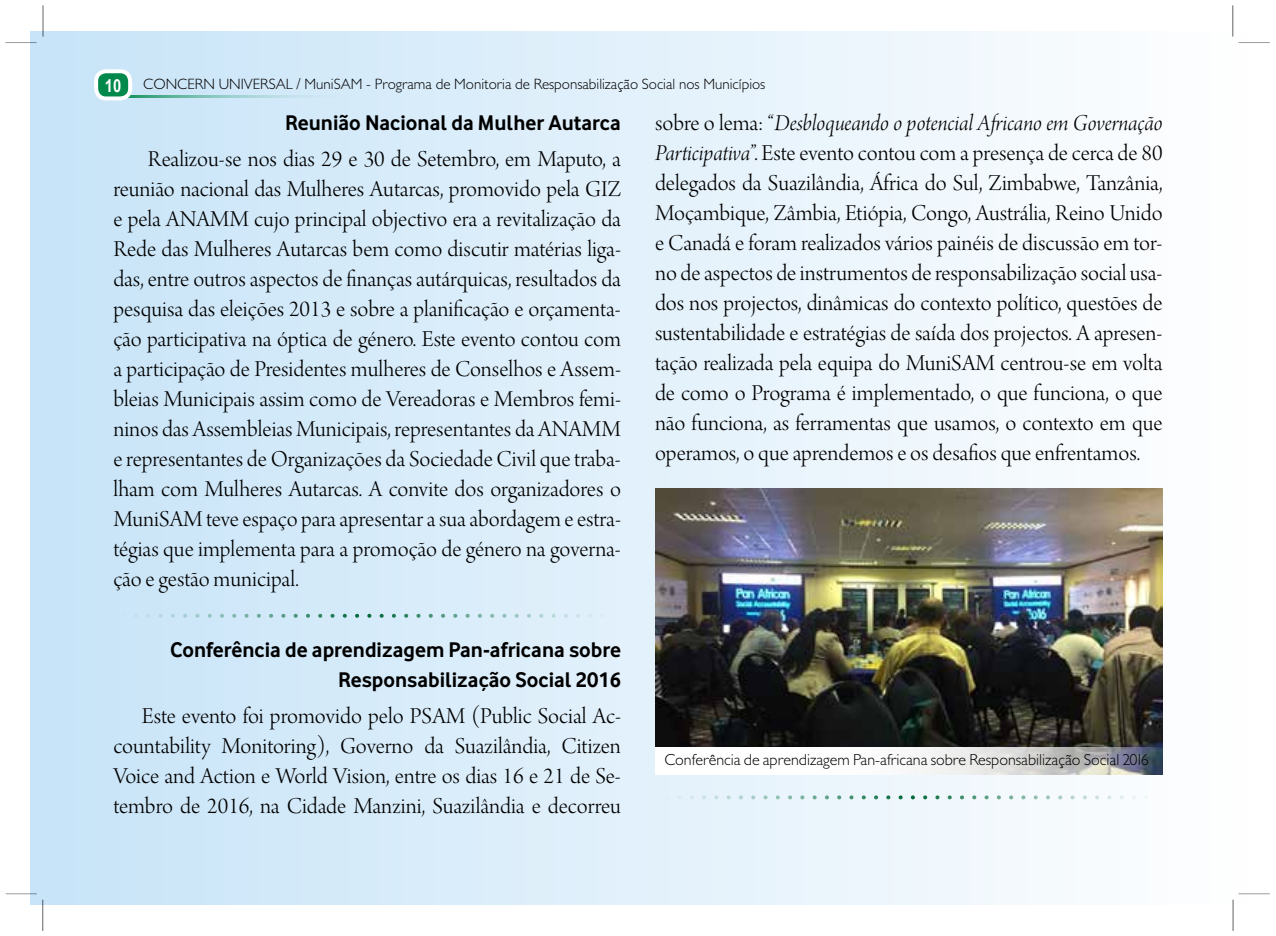
<style>
.page{position:relative;width:1276px;height:936px;background:#fff}
.page>*{position:absolute;margin:0;border:0;box-sizing:border-box;transform-origin:0 0}
.t1{font:24px/30px "Arno Pro Light Display";color:#000;text-align:justify}
.t2{font:24px "Arno Pro Light Italic Display";color:#000}
.t3{font:700 22px/30px "Vodafone Rg";color:#000;text-align:right}
.t4{font:16px "Classical Sans Light DTC";color:#000}
.t5{font:15px "Classical Sans Light DTC";color:#000}
.s1{font-family:"Arial Narrow";font-weight:700;font-size:18px;color:#fff}
.s2{font-family:"Arno Pro Light Display"}
.s3{font-family:"Arno Pro Light Italic Display"}
</style>
<div class="page">
<div style="left:30px;top:31px;width:1216px;height:873px;background:linear-gradient(to right,#c7e4f8,#fefefe)"></div>
<hr style="left:113px;top:95px;width:382px;height:2px;background:#00894b">
<div style="left:96px;top:71px;width:34px;height:27px;background:#00894b;border-radius:10px"></div>
<div style="left:94px;top:69px;width:38px;height:31px;border:4px solid #fff;border-radius:10px"></div>
<hr style="left:43px;top:5px;width:1px;height:32px;background:#000">
<hr style="left:1232px;top:5px;width:1px;height:32px;background:#000">
<hr style="left:5px;top:42px;width:32px;height:1px;background:#000">
<hr style="left:1238px;top:42px;width:31px;height:1px;background:#000">
<hr style="left:1238px;top:893px;width:31px;height:1px;background:#000">
<hr style="left:1232px;top:899px;width:1px;height:31px;background:#000">
<hr style="left:42px;top:899px;width:1px;height:31px;background:#000">
<hr style="left:6px;top:893px;width:31px;height:1px;background:#000">
<svg style="left:124px;top:613px;width:489px;height:4px;background:#c1dee6"></svg>
<svg style="left:667px;top:795px;width:489px;height:4px"></svg>
<img style="left:655px;top:488px;width:507px;height:259px">
<svg style="left:655px;top:747px;width:507px;height:27px"></svg>
<p class="t5" style="left:105px;top:76px;width:662px"><span class="s1">10</span> CONCERN UNIVERSAL / MuniSAM - Programa de Monitoria de Responsabilização Social nos Municípios</p>
<p class="t3" style="left:285px;top:107px;width:337px">Reunião Nacional da Mulher Autarca</p>
<p class="t1" style="left:113px;top:145px;width:509px;text-indent:35px">Realizou-se nos dias 29 e 30 de Setembro, em Maputo, a reunião nacional das Mulheres Autarcas, promovido pela GIZ e pela ANAMM cujo principal objectivo era a revitalização da Rede das Mulheres Autarcas bem como discutir matérias liga&shy;das, entre outros aspectos de finanças autárquicas, resultados da pesquisa das eleições 2013 e sobre a planificação e orçamenta&shy;ção participativa na óptica de género. Este evento contou com a participação de Presidentes mulheres de Conselhos e Assem&shy;bleias Municipais assim como de Vereadoras e Membros femi&shy;ninos das Assembleias Municipais, representantes da ANAMM e representantes de Organizações da Sociedade Civil que traba&shy;lham com Mulheres Autarcas. A convite dos organizadores o MuniSAM teve espaço para apresentar a sua abordagem e estra&shy;tégias que implementa para a promoção de género na governa&shy;ção e gestão municipal.</p>
<p class="t2" style="left:655px;top:109px;width:509px"><span class="s2">sobre o lema: “</span>Desbloqueando o potencial Africano em Governação</p>
<p class="t1" style="left:655px;top:139px;width:509px"><span class="s3">Participativa</span>”. Este evento contou com a presença de cerca de 80 delegados da Suazilândia, África do Sul, Zimbabwe, Tanzânia, Moçambique, Zâmbia, Etiópia, Congo, Austrália, Reino Unido e Canadá e foram realizados vários painéis de discussão em tor&shy;no de aspectos de instrumentos de responsabilização social usa&shy;dos nos projectos, dinâmicas do contexto político, questões de sustentabilidade e estratégias de saída dos projectos. A apresen&shy;tação realizada pela equipa do MuniSAM centrou-se em volta de como o Programa é implementado, o que funciona, o que não funciona, as ferramentas que usamos, o contexto em que operamos, o que aprendemos e os desafios que enfrentamos.</p>
<p class="t3" style="left:170px;top:634px;width:452px">Conferência de aprendizagem Pan-africana sobre<br>Responsabilização Social 2016</p>
<p class="t1" style="left:113px;top:702px;width:509px;text-indent:28px">Este evento foi promovido pelo PSAM (Public Social Ac&shy;countability Monitoring), Governo da Suazilândia, Citizen Voice and Action e World Vision, entre os dias 16 e 21 de Se&shy;tembro de 2016, na Cidade Manzini, Suazilândia e decorreu</p>
<p class="t4" style="left:664px;top:750px;width:486px">Conferência de aprendizagem Pan-africana sobre Responsabilização Social 2016</p>
</div>
